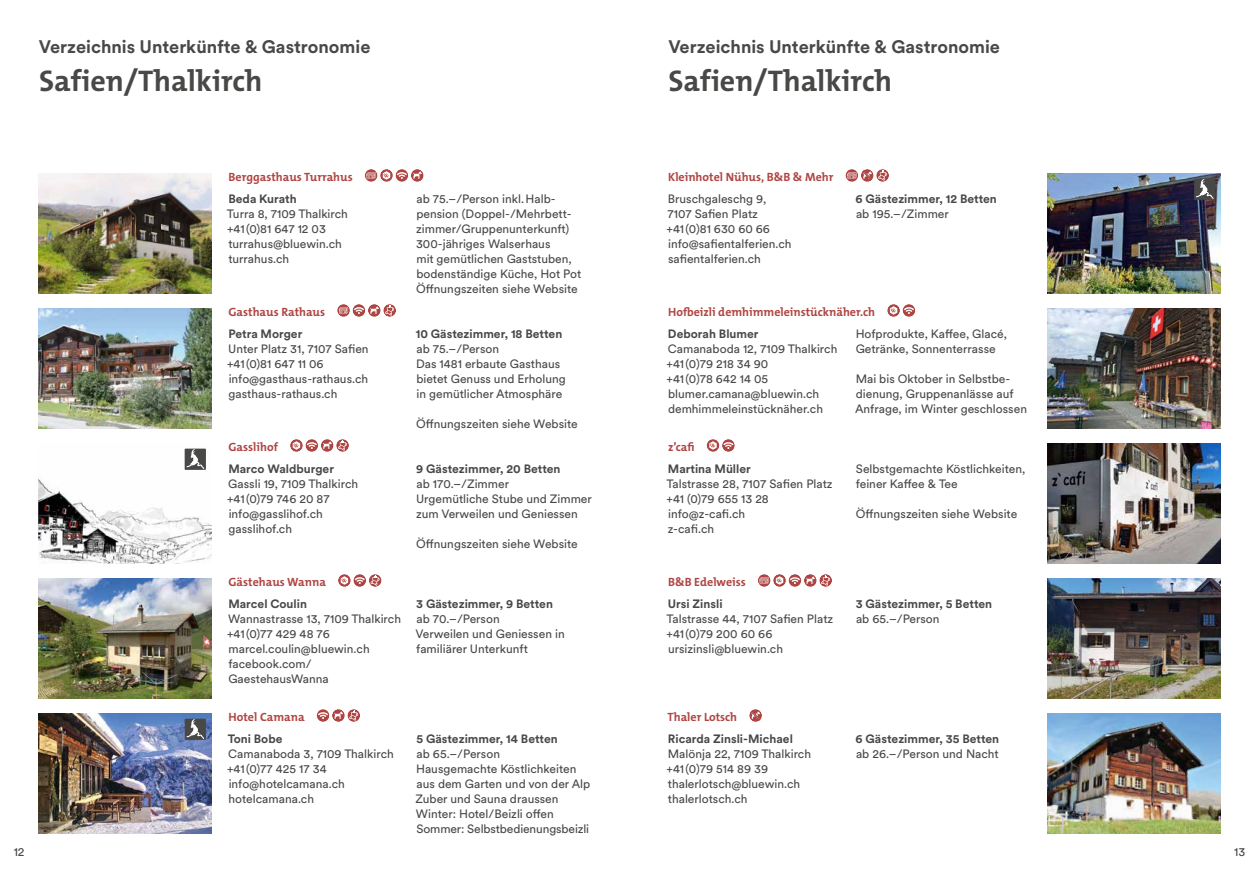
<style>
.page{position:relative;width:1259px;height:893px;background:#fff}
.page>*{position:absolute;margin:0;border:0;box-sizing:border-box;transform-origin:0 0}
.t1{font:700 30px "The Mix B W7";color:#484847}
.t2{font:700 18px "Circular XX";color:#484847}
.t3{font:12px/15px "Circular XX";color:#484847}
.t4{font:700 12px "Circular XX";color:#484847}
.t5{font:700 12px "The Mix B W7";color:#af4542}
</style>
<div class="page">
<img style="left:38px;top:308px;width:173px;height:120px">
<svg style="left:337px;top:304px;width:13px;height:13px"></svg>
<svg style="left:339px;top:307px;width:9px;height:7px"></svg>
<svg style="left:352px;top:304px;width:13px;height:13px"></svg>
<svg style="left:354px;top:306px;width:10px;height:8px"></svg>
<svg style="left:368px;top:304px;width:13px;height:13px"></svg>
<svg style="left:370px;top:306px;width:9px;height:8px"></svg>
<svg style="left:383px;top:304px;width:13px;height:13px"></svg>
<svg style="left:385px;top:305px;width:9px;height:11px"></svg>
<img style="left:1047px;top:443px;width:173px;height:120px">
<svg style="left:706px;top:439px;width:13px;height:13px"></svg>
<svg style="left:709px;top:441px;width:8px;height:9px"></svg>
<svg style="left:722px;top:439px;width:13px;height:13px"></svg>
<svg style="left:723px;top:441px;width:10px;height:8px"></svg>
<img style="left:1047px;top:578px;width:173px;height:120px">
<svg style="left:758px;top:574px;width:12px;height:13px"></svg>
<svg style="left:759px;top:577px;width:9px;height:7px"></svg>
<svg style="left:773px;top:574px;width:13px;height:13px"></svg>
<svg style="left:776px;top:576px;width:7px;height:9px"></svg>
<svg style="left:788px;top:574px;width:13px;height:13px"></svg>
<svg style="left:790px;top:576px;width:10px;height:8px"></svg>
<svg style="left:804px;top:574px;width:12px;height:13px"></svg>
<svg style="left:806px;top:576px;width:9px;height:8px"></svg>
<svg style="left:819px;top:574px;width:13px;height:13px"></svg>
<svg style="left:821px;top:575px;width:9px;height:11px"></svg>
<img style="left:1047px;top:308px;width:173px;height:120px">
<svg style="left:887px;top:304px;width:13px;height:13px"></svg>
<svg style="left:890px;top:306px;width:7px;height:9px"></svg>
<svg style="left:902px;top:304px;width:13px;height:13px"></svg>
<svg style="left:904px;top:306px;width:10px;height:8px"></svg>
<img style="left:38px;top:578px;width:173px;height:120px">
<svg style="left:338px;top:574px;width:13px;height:13px"></svg>
<svg style="left:341px;top:576px;width:7px;height:9px"></svg>
<svg style="left:353px;top:574px;width:13px;height:13px"></svg>
<svg style="left:369px;top:574px;width:12px;height:13px"></svg>
<svg style="left:355px;top:575px;width:25px;height:11px"></svg>
<img style="left:1047px;top:713px;width:173px;height:120px">
<svg style="left:749px;top:709px;width:13px;height:13px"></svg>
<svg style="left:751px;top:710px;width:9px;height:11px"></svg>
<img style="left:38px;top:448px;width:173px;height:115px">
<svg style="left:290px;top:439px;width:13px;height:13px"></svg>
<svg style="left:293px;top:441px;width:7px;height:9px"></svg>
<svg style="left:305px;top:439px;width:13px;height:13px"></svg>
<svg style="left:307px;top:441px;width:10px;height:8px"></svg>
<svg style="left:321px;top:439px;width:12px;height:13px"></svg>
<svg style="left:323px;top:441px;width:9px;height:8px"></svg>
<svg style="left:336px;top:439px;width:13px;height:13px"></svg>
<svg style="left:338px;top:440px;width:9px;height:11px"></svg>
<div style="left:185px;top:449px;width:21px;height:21px;background:#535352"></div>
<svg style="left:186px;top:449px;width:19px;height:21px"></svg>
<img style="left:1047px;top:173px;width:173px;height:120px">
<svg style="left:845px;top:169px;width:13px;height:13px"></svg>
<svg style="left:847px;top:172px;width:9px;height:7px"></svg>
<svg style="left:861px;top:169px;width:12px;height:13px"></svg>
<svg style="left:862px;top:170px;width:10px;height:11px"></svg>
<svg style="left:876px;top:169px;width:13px;height:13px"></svg>
<svg style="left:878px;top:170px;width:9px;height:11px"></svg>
<div style="left:1194px;top:179px;width:21px;height:21px;background:#484847"></div>
<svg style="left:1196px;top:179px;width:18px;height:21px"></svg>
<img style="left:38px;top:173px;width:173px;height:120px">
<svg style="left:365px;top:169px;width:12px;height:13px"></svg>
<svg style="left:367px;top:172px;width:9px;height:7px"></svg>
<svg style="left:380px;top:169px;width:13px;height:13px"></svg>
<svg style="left:383px;top:171px;width:7px;height:9px"></svg>
<svg style="left:395px;top:169px;width:13px;height:13px"></svg>
<svg style="left:397px;top:171px;width:10px;height:8px"></svg>
<svg style="left:411px;top:169px;width:12px;height:13px"></svg>
<svg style="left:413px;top:171px;width:9px;height:8px"></svg>
<img style="left:38px;top:713px;width:173px;height:120px">
<svg style="left:317px;top:709px;width:12px;height:13px"></svg>
<svg style="left:318px;top:711px;width:10px;height:8px"></svg>
<svg style="left:332px;top:709px;width:13px;height:13px"></svg>
<svg style="left:334px;top:711px;width:9px;height:8px"></svg>
<svg style="left:347px;top:709px;width:13px;height:13px"></svg>
<svg style="left:349px;top:710px;width:9px;height:11px"></svg>
<div style="left:185px;top:719px;width:21px;height:21px;background:#484847"></div>
<svg style="left:186px;top:719px;width:18px;height:21px"></svg>
<h2 class="t2" style="left:39px;top:35px;width:333px">Verzeichnis Unterkünfte &amp; Gastronomie</h2>
<h1 class="t1" style="left:39px;top:61px;width:225px">Safien/Thalkirch</h1>
<p class="t5" style="left:229px;top:169px;width:126px">Berggasthaus Turrahus</p>
<p class="t4" style="left:228px;top:191px;width:70px">Beda Kurath</p>
<p class="t3" style="left:227px;top:206px;width:122px">Turra 8, 7109 Thalkirch +41(0)81 647 12 03 turrahus@bluewin.ch turrahus.ch</p>
<p class="t5" style="left:228px;top:304px;width:98px">Gasthaus Rathaus</p>
<p class="t4" style="left:228px;top:326px;width:75px">Petra Morger</p>
<p class="t3" style="left:227px;top:341px;width:143px">Unter Platz 31, 7107 Safien +41(0)81 647 11 06 info@gasthaus-rathaus.ch gasthaus-rathaus.ch</p>
<p class="t5" style="left:228px;top:439px;width:51px">Gasslihof</p>
<p class="t4" style="left:228px;top:461px;width:107px">Marco Waldburger</p>
<p class="t3" style="left:227px;top:476px;width:133px">Gassli 19, 7109 Thalkirch +41(0)79 746 20 87 info@gasslihof.ch gasslihof.ch</p>
<p class="t5" style="left:228px;top:574px;width:99px">Gästehaus Wanna</p>
<p class="t4" style="left:228px;top:596px;width:80px">Marcel Coulin</p>
<p class="t3" style="left:227px;top:611px;width:175px">Wannastrasse 13, 7109 Thalkirch +41(0)77 429 48 76 marcel.coulin@bluewin.ch facebook.com/<br>GaestehausWanna</p>
<p class="t5" style="left:229px;top:709px;width:78px">Hotel Camana</p>
<p class="t4" style="left:228px;top:731px;width:56px">Toni Bobe</p>
<p class="t3" style="left:227px;top:746px;width:168px">Camanaboda 3, 7109 Thalkirch +41(0)77 425 17 34 info@hotelcamana.ch hotelcamana.ch</p>
<p class="t3" style="left:416px;top:191px;width:167px">ab 75.–/Person inkl.Halb&shy;pension (Doppel-/Mehrbett&shy;zimmer/Gruppenunterkunft)<br>300-jähriges Walserhaus<br>mit gemütlichen Gaststuben, bodenständige Küche, Hot Pot<br>Öffnungszeiten siehe Website</p>
<p class="t4" style="left:416px;top:326px;width:148px">10 Gästezimmer, 18 Betten</p>
<p class="t3" style="left:416px;top:341px;width:151px">ab 75.–/Person<br>Das 1481 erbaute Gasthaus bietet Genuss und Erholung in gemütlicher Atmosphäre</p>
<p class="t3" style="left:416px;top:416px;width:163px">Öffnungszeiten siehe Website</p>
<p class="t4" style="left:416px;top:461px;width:146px">9 Gästezimmer, 20 Betten</p>
<p class="t3" style="left:416px;top:476px;width:177px">ab 170.–/Zimmer<br>Urgemütliche Stube und Zimmer zum Verweilen und Geniessen</p>
<p class="t3" style="left:416px;top:536px;width:163px">Öffnungszeiten siehe Website</p>
<p class="t4" style="left:416px;top:596px;width:138px">3 Gästezimmer, 9 Betten</p>
<p class="t3" style="left:415px;top:611px;width:151px">ab 70.–/Person<br>Verweilen und Geniessen in familiärer Unterkunft</p>
<p class="t4" style="left:416px;top:731px;width:143px">5 Gästezimmer, 14 Betten</p>
<p class="t3" style="left:415px;top:746px;width:176px">ab 65.–/Person<br>Hausgemachte Köstlichkeiten aus dem Garten und von der Alp<br>Zuber und Sauna draussen<br>Winter: Hotel/Beizli offen<br>Sommer: Selbstbedienungsbeizli</p>
<h2 class="t2" style="left:668px;top:35px;width:333px">Verzeichnis Unterkünfte &amp; Gastronomie</h2>
<h1 class="t1" style="left:668px;top:61px;width:225px">Safien/Thalkirch</h1>
<p class="t5" style="left:668px;top:169px;width:167px">Kleinhotel Nühus, B&amp;B &amp; Mehr</p>
<p class="t3" style="left:666px;top:191px;width:127px">Bruschgaleschg 9,<br>7107 Safien Platz +41(0)81 630 60 66 info@safientalferien.ch safientalferien.ch</p>
<p class="t4" style="left:855px;top:191px;width:143px">6 Gästezimmer, 12 Betten</p>
<p class="t3" style="left:856px;top:206px;width:94px">ab 195.–/Zimmer</p>
<p class="t5" style="left:668px;top:304px;width:209px">Hofbeizli demhimmeleinstücknäher.ch</p>
<p class="t4" style="left:668px;top:326px;width:92px">Deborah Blumer</p>
<p class="t3" style="left:666px;top:341px;width:172px">Camanaboda 12, 7109 Thalkirch +41(0)79 218 34 90<br>+41(0)78 642 14 05 blumer.camana@bluewin.ch demhimmeleinstücknäher.ch</p>
<p class="t3" style="left:855px;top:326px;width:153px">Hofprodukte, Kaffee, Glacé,<br>Getränke, Sonnenterrasse</p>
<p class="t3" style="left:855px;top:371px;width:173px">Mai bis Oktober in Selbstbe&shy;dienung, Gruppenanlässe auf<br>Anfrage, im Winter geschlossen</p>
<p class="t5" style="left:668px;top:439px;width:28px">z’cafi</p>
<p class="t4" style="left:668px;top:461px;width:84px">Martina Müller</p>
<p class="t3" style="left:666px;top:476px;width:168px">Talstrasse 28, 7107 Safien Platz +41 (0)79 655 13 28 info@z-cafi.ch<br>z-cafi.ch</p>
<p class="t5" style="left:668px;top:574px;width:79px">B&amp;B Edelweiss</p>
<p class="t4" style="left:668px;top:596px;width:56px">Ursi Zinsli</p>
<p class="t3" style="left:666px;top:611px;width:168px">Talstrasse 44, 7107 Safien Platz +41(0)79 200 60 66 ursizinsli@bluewin.ch</p>
<p class="t5" style="left:667px;top:709px;width:71px">Thaler Lotsch</p>
<p class="t4" style="left:668px;top:731px;width:126px">Ricarda Zinsli-Michael</p>
<p class="t3" style="left:666px;top:746px;width:146px">Malönja 22, 7109 Thalkirch +41(0)79 514 89 39 thalerlotsch@bluewin.ch thalerlotsch.ch</p>
<p class="t3" style="left:855px;top:461px;width:171px">Selbstgemachte Köstlichkeiten, feiner Kaffee &amp; Tee</p>
<p class="t3" style="left:855px;top:506px;width:163px">Öffnungszeiten siehe Website</p>
<p class="t4" style="left:855px;top:596px;width:138px">3 Gästezimmer, 5 Betten</p>
<p class="t3" style="left:856px;top:611px;width:85px">ab 65.–/Person</p>
<p class="t4" style="left:855px;top:731px;width:145px">6 Gästezimmer, 35 Betten</p>
<p class="t3" style="left:856px;top:746px;width:144px">ab 26.–/Person und Nacht</p>
<p class="t3" style="left:14px;top:844px;width:12px">12</p>
<p class="t3" style="left:1234px;top:844px;width:13px">13</p>
</div>
